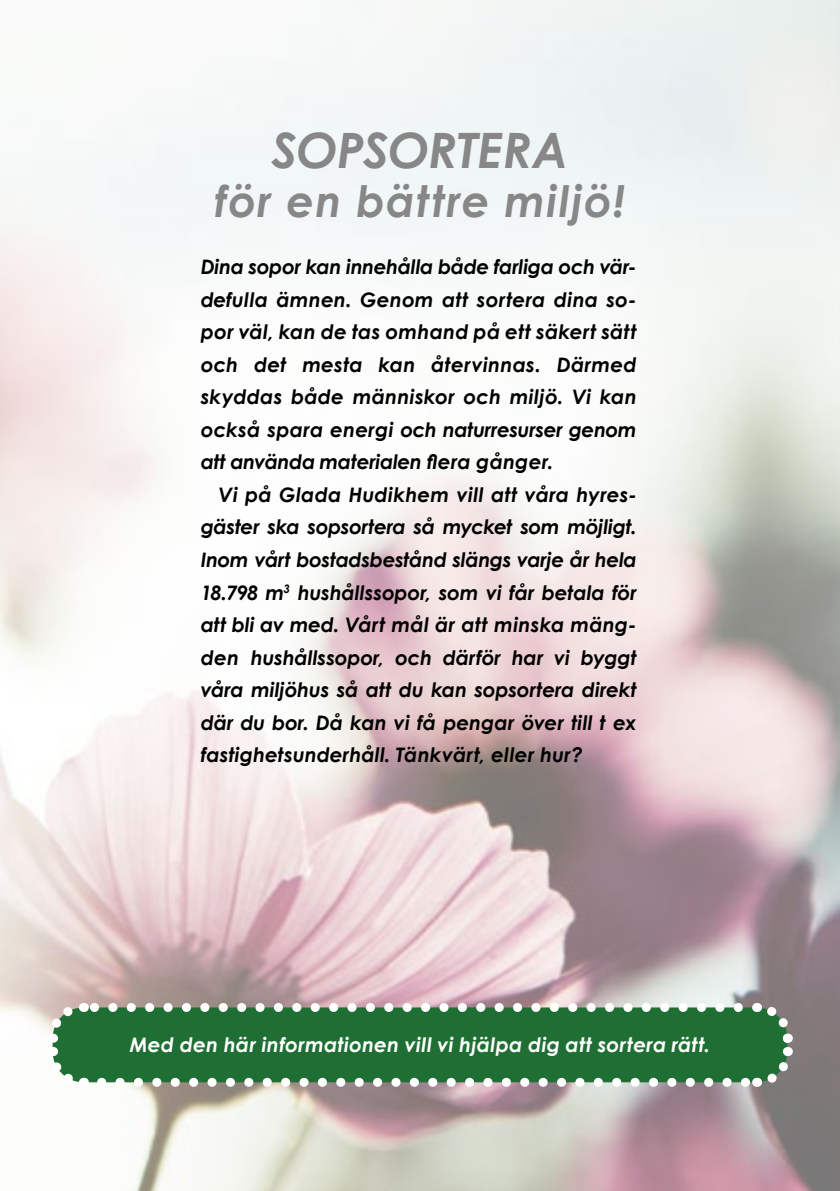
<style>
.page{position:relative;width:840px;height:1191px;background:#fff}
.page>*{position:absolute;margin:0;border:0;box-sizing:border-box;transform-origin:0 0}
.t1{font:italic 700 48.8px "Century Gothic";letter-spacing:-.005em;color:#878787}
.t2{font:italic 700 43.4px "Century Gothic";letter-spacing:.04em;color:#878787}
.t3{font:italic 700 20px/32.6px "Century Gothic";color:#000;text-align:justify}
.t4{font:italic 700 20px "Century Gothic";letter-spacing:.015em;color:#fff}
</style>
<div class="page">
<img style="left:0;top:0;width:839px;height:1191px">
<div style="left:53px;top:1007px;width:734px;height:75px;background:#1f6f34;border-radius:31px"></div>
<svg style="left:101px;top:1077px;width:646px;height:9px"></svg>
<svg style="left:92px;top:1003px;width:646px;height:9px"></svg>
<svg style="left:753px;top:997px;width:44px;height:93px"></svg>
<svg style="left:43px;top:999px;width:43px;height:93px"></svg>
<h1 class="t1" style="left:271px;top:113px;width:298px">SOPSORTERA</h1>
<h2 class="t2" style="left:215px;top:168px;width:411px">för en bättre miljö!</h2>
<p class="t3" style="left:200px;top:249px;width:437px">Dina sopor kan innehålla både farliga och vär&shy;defulla ämnen. Genom att sortera dina so&shy;por väl, kan de tas omhand på ett säkert sätt och det mesta kan återvinnas. Därmed skyddas både människor och miljö. Vi kan också spara energi och naturresurser genom att använda materialen flera gånger.</p>
<p class="t3" style="left:200px;top:477px;width:437px;text-indent:18px">Vi på Glada Hudikhem vill att våra hyres&shy;gäster ska sopsortera så mycket som möjligt.<br>Inom vårt bostadsbestånd slängs varje år hela 18.798 m<sup>3</sup> hushållssopor, som vi får betala för att bli av med. Vårt mål är att minska mäng&shy;den hushållssopor, och därför har vi byggt våra miljöhus så att du kan sopsortera direkt där du bor. Då kan vi få pengar över till t ex fastighetsunderhåll. Tänkvärt, eller hur?</p>
<p class="t4" style="left:130px;top:1029px;width:581px">Med den här informationen vill vi hjälpa dig att sortera rätt.</p>
</div>
